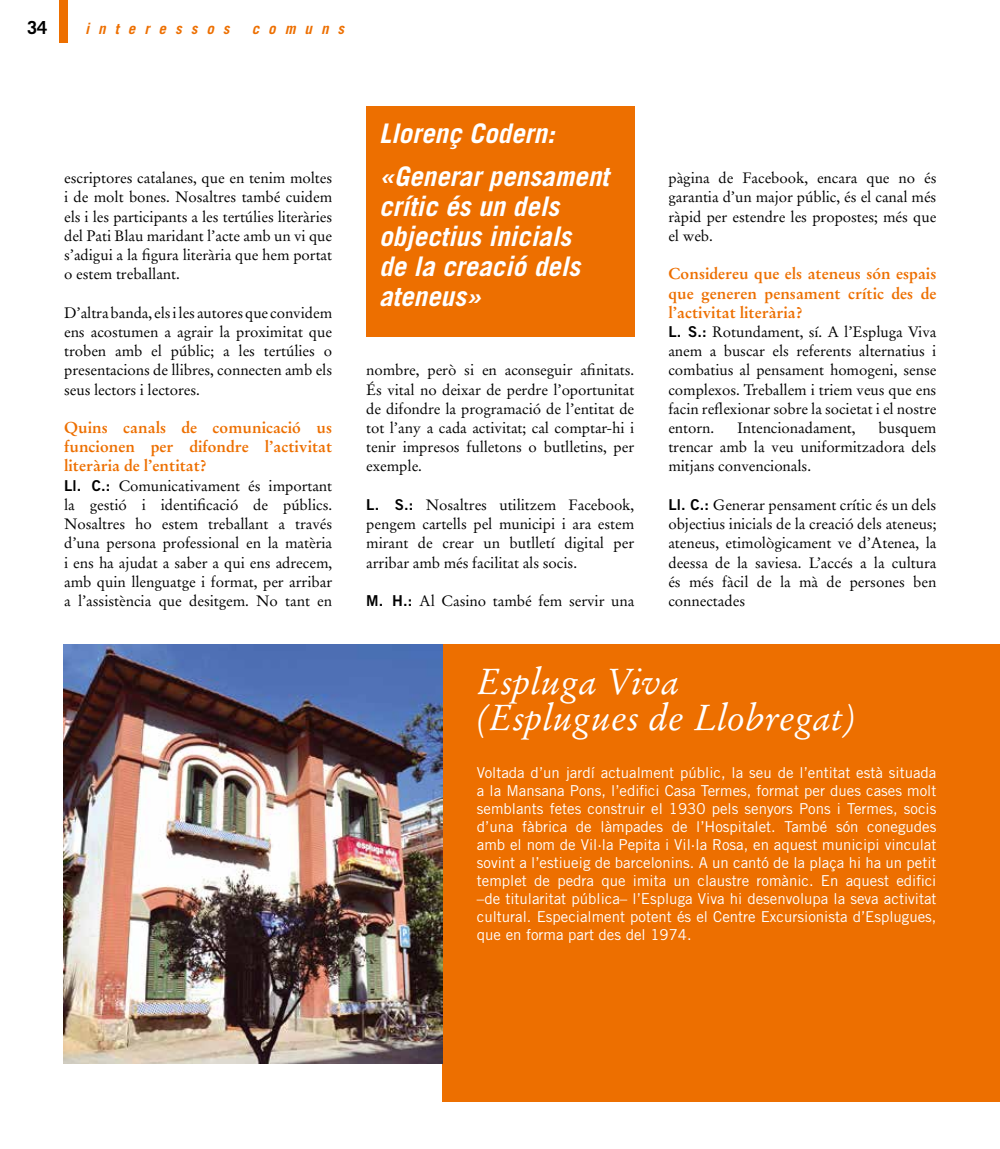
<style>
.page{position:relative;width:1000px;height:1149px;background:#fff}
.page>*{position:absolute;margin:0;border:0;box-sizing:border-box;transform-origin:0 0}
.t1{font:italic 36px/36px "Stempel Garamond LT Std";color:#fff}
.t2{font:italic 700 27px/30px "Trade Gothic LT Std";color:#fff}
.t3{font:700 18px "Trade Gothic LT Std";color:#000}
.t4{font:700 15.75px/19.2px "Stempel Garamond LT Std";color:#ed6f00;text-align:justify}
.t5{font:15px/19.2px "Stempel Garamond LT Std";letter-spacing:-.005em;color:#000;text-align:justify}
.t6{font:15px/18px "Trade Gothic LT Std";color:#fff;text-align:justify}
.t7{font:italic 700 15px "Trade Gothic LT Std";letter-spacing:.6em;color:#ed6f00}
.s1{font-family:"Trade Gothic LT Std Bd 2"}
</style>
<div class="page">
<div style="left:60px;top:0;width:8px;height:43px;background:#ed6f00"></div>
<div style="left:366px;top:106px;width:268px;height:231px;background:#ed6f00"></div>
<div style="left:443px;top:644px;width:556px;height:457px;background:#ed6f00"></div>
<img style="left:64px;top:644px;width:379px;height:419px">
<p class="t3" style="left:27px;top:16px;width:22px">34</p>
<p class="t7" style="left:85px;top:19px;width:146px">interessos</p>
<p class="t7" style="left:252px;top:19px;width:94px">comuns</p>
<p class="t5" style="left:64px;top:168px;width:269px">escriptores catalanes, que en tenim moltes i de molt bones. Nosaltres també cuidem els i les participants a les tertúlies literàries del Pati Blau maridant l’acte amb un vi que s’adigui a la figura literària que hem portat o estem treballant.</p>
<p class="t5" style="left:64px;top:303px;width:269px">D’altra banda, els i les autores que convidem ens acostumen a agrair la proximitat que troben amb el públic; a les tertúlies o presentacions de llibres, connecten amb els seus lectors i lectores.</p>
<p class="t4" style="left:64px;top:418px;width:269px">Quins canals de comunicació us funcionen per difondre l’activitat literària de l’entitat?</p>
<p class="t5" style="left:64px;top:476px;width:269px"><span class="s1">Ll. C.:</span> Comunicativament és important la gestió i identificació de públics.<br>Nosaltres ho estem treballant a través d’una persona professional en la matèria i ens ha ajudat a saber a qui ens adrecem, amb quin llenguatge i format, per arribar a l’assistència que desitgem. No tant en</p>
<h2 class="t2" style="left:379px;top:112px;width:231px;line-height:42.8px">Llorenç Codern: «Generar pensament</h2>
<h2 class="t2" style="left:379px;top:191px;width:203px">crític és un dels objectius inicials de la creació dels ateneus»</h2>
<p class="t5" style="left:366px;top:360px;width:269px">nombre, però si en aconseguir afinitats.<br>És vital no deixar de perdre l’oportunitat de difondre la programació de l’entitat de tot l’any a cada activitat; cal comptar-hi i tenir impresos fulletons o butlletins, per exemple.</p>
<p class="t5" style="left:366px;top:495px;width:269px"><span class="s1">L. S.:</span> Nosaltres utilitzem Facebook, pengem cartells pel municipi i ara estem mirant de crear un butlletí digital per arribar amb més facilitat als socis.</p>
<p class="t5" style="left:366px;top:591px;width:269px"><span class="s1">M. H.:</span> Al Casino també fem servir una</p>
<p class="t5" style="left:668px;top:168px;width:269px">pàgina de Facebook, encara que no és garantia d’un major públic, és el canal més ràpid per estendre les propostes; més que el web.</p>
<p class="t4" style="left:668px;top:264px;width:269px">Considereu que els ateneus són espais que generen pensament crític des de l’activitat literària?</p>
<p class="t5" style="left:668px;top:322px;width:269px"><span class="s1">L. S.:</span> Rotundament, sí. A l’Espluga Viva anem a buscar els referents alternatius i combatius al pensament homogeni, sense complexos. Treballem i triem veus que ens facin reflexionar sobre la societat i el nostre entorn.</p>
<p class="t5" style="left:668px;top:418px;width:269px;text-indent:210px">busquem trencar amb la veu uniformitzadora dels mitjans convencionals.</p>
<p class="t5" style="left:668px;top:495px;width:269px"><span class="s1">Ll. C.:</span> Generar pensament crític és un dels objectius inicials de la creació dels ateneus; ateneus, etimològicament ve d’Atenea, la deessa de la saviesa. L’accés a la cultura és més fàcil de la mà de persones ben connectades</p>
<p class="t5" style="left:737px;top:418px;width:120px">Intencionadament,</p>
<h1 class="t1" style="left:477px;top:663px;width:380px">Espluga Viva<br>(Esplugues de Llobregat)</h1>
<p class="t6" style="left:477px;top:762px;width:461px">Voltada d’un jardí actualment públic, la seu de l’entitat està situada a la Mansana Pons, l’edifici Casa Termes, format per dues cases molt semblants fetes construir el 1930 pels senyors Pons i Termes, socis d’una fàbrica de làmpades de l’Hospitalet. També són conegudes amb el nom de Vil·la Pepita i Vil·la Rosa, en aquest municipi vinculat sovint a l’estiueig de barcelonins. A un cantó de la plaça hi ha un petit templet de pedra que imita un claustre romànic. En aquest edifici –de titularitat pública– l’Espluga Viva hi desenvolupa la seva activitat cultural. Especialment potent és el Centre Excursionista d’Esplugues, que en forma part des del 1974.</p>
</div>
